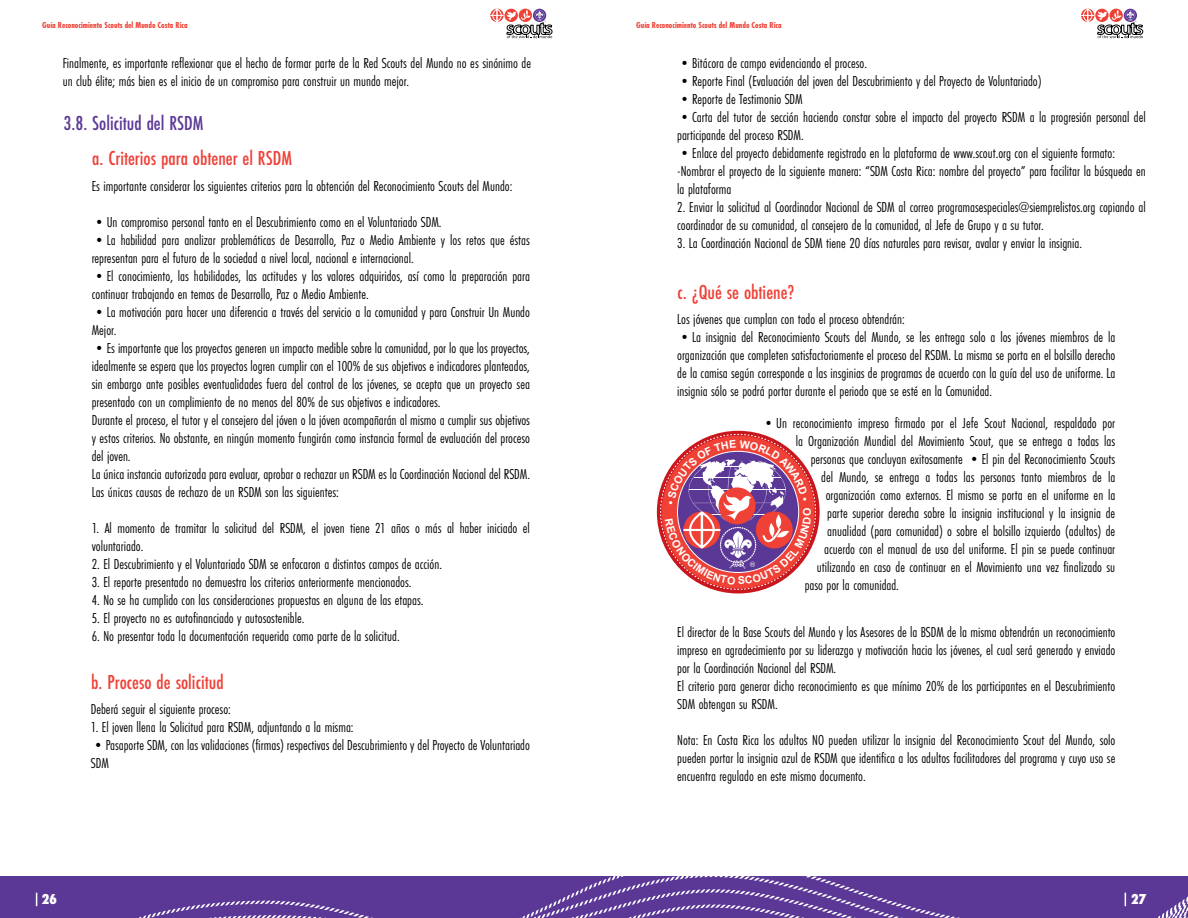
<style>
.page{position:relative;width:1188px;height:918px;background:#fff}
.page>*{position:absolute;margin:0;border:0;box-sizing:border-box;transform-origin:0 0}
.t1{font:500 21px "Futura PT Cond";color:#ef4138}
.t2{font:500 21px "Futura PT Cond";color:#5c3896}
.t3{font:15px/18px "Futura PT Cond";color:#000}
.t4{font:800 15px "Futura PT Cond";color:#fff}
.t5{font:700 9px "Futura PT Cond";color:#ef4135}
</style>
<div class="page">
<svg style="left:0;top:876px;width:1188px;height:42px;background:#63409a"></svg>
<svg style="left:1081px;top:8px;width:62px;height:30px"></svg>
<svg style="left:490px;top:8px;width:63px;height:30px"></svg>
<svg style="left:36px;top:893px;width:1px;height:13px"></svg>
<svg style="left:1125px;top:893px;width:1px;height:13px"></svg>
<svg style="left:660px;top:434px;width:156px;height:156px"></svg>
<p class="t5" style="left:42px;top:20px;width:147px">Guía Reconocimiento Scouts del Mundo Costa Rica</p>
<p class="t5" style="left:636px;top:20px;width:147px">Guía Reconocimiento Scouts del Mundo Costa Rica</p>
<p class="t3" style="left:63px;top:54px;width:470px">Finalmente, es importante reflexionar que el hecho de formar parte de la Red Scouts del Mundo no es sinónimo de un club élite; más bien es el inicio de un compromiso para construir un mundo mejor.</p>
<p class="t3" style="left:677px;top:54px;width:191px">•Bitácora de campo evidenciando el proceso.</p>
<p class="t3" style="left:677px;top:72px;width:366px">•Reporte Final (Evaluación del joven del Descubrimiento y del Proyecto de Voluntariado)</p>
<p class="t3" style="left:677px;top:90px;width:127px">•Reporte de Testimonio SDM</p>
<p class="t3" style="left:677px;top:108px;width:470px">•Carta del tutor de sección haciendo constar sobre el impacto del proyecto RSDM a la progresión personal del participande del proceso RSDM.</p>
<p class="t3" style="left:677px;top:144px;width:470px">•Enlace del proyecto debidamente registrado en la plataforma de www.scout.org con el siguiente formato: -Nombrar el proyecto de la siguiente manera: “SDM Costa Rica: nombre del proyecto” para facilitar la búsqueda en la plataforma</p>
<p class="t3" style="left:677px;top:198px;width:470px">2. Enviar la solicitud al Coordinador Nacional de SDM al correo programasespeciales@siemprelistos.org copiando al coordinador de su comunidad, al consejero de la comunidad, al Jefe de Grupo y a su tutor.</p>
<p class="t3" style="left:677px;top:234px;width:406px">3. La Coordinación Nacional de SDM tiene 20 días naturales para revisar, avalar y enviar la insignia.</p>
<h1 class="t2" style="left:64px;top:110px;width:141px">3.8. Solicitud del RSDM</h1>
<h1 class="t1" style="left:92px;top:146px;width:201px">a. Criterios para obtener el RSDM</h1>
<p class="t3" style="left:92px;top:177px;width:422px">Es importante considerar los siguientes criterios para la obtención del Reconocimiento Scouts del Mundo:</p>
<p class="t3" style="left:92px;top:213px;width:351px">•Un compromiso personal tanto en el Descubrimiento como en el Voluntariado SDM.</p>
<p class="t3" style="left:92px;top:231px;width:440px">•La habilidad para analizar problemáticas de Desarrollo, Paz o Medio Ambiente y los retos que éstas representan para el futuro de la sociedad a nivel local, nacional e internacional.</p>
<p class="t3" style="left:92px;top:267px;width:440px">•El conocimiento, las habilidades, las actitudes y los valores adquiridos, así como la preparación para continuar trabajando en temas de Desarrollo, Paz o Medio Ambiente.</p>
<p class="t3" style="left:92px;top:303px;width:440px">•La motivación para hacer una diferencia a través del servicio a la comunidad y para Construir Un Mundo<br>Mejor.</p>
<p class="t3" style="left:92px;top:339px;width:440px">•Es importante que los proyectos generen un impacto medible sobre la comunidad, por lo que los proyectos, idealmente se espera que los proyectos logren cumplir con el 100% de sus objetivos e indicadores planteados, sin embargo ante posibles eventualidades fuera del control de los jóvenes, se acepta que un proyecto sea presentado con un complimiento de no menos del 80% de sus objetivos e indicadores.<br>Durante el proceso, el tutor y el consejero del jóven o la jóven acompañarán al mismo a cumplir sus objetivos y estos criterios. No obstante, en ningún momento fungirán como instancia formal de evaluación del proceso del joven.<br>La única instancia autorizada para evaluar, aprobar o rechazar un RSDM es la Coordinación Nacional del RSDM.<br>Las únicas causas de rechazo de un RSDM son las siguientes:</p>
<p class="t3" style="left:92px;top:519px;width:440px">1. Al momento de tramitar la solicitud del RSDM, el joven tiene 21 años o más al haber iniciado el voluntariado.</p>
<p class="t3" style="left:92px;top:555px;width:352px">2. El Descubrimiento y el Voluntariado SDM se enfocaron a distintos campos de acción.</p>
<p class="t3" style="left:92px;top:573px;width:321px">3. El reporte presentado no demuestra los criterios anteriormente mencionados.</p>
<p class="t3" style="left:92px;top:591px;width:333px">4. No se ha cumplido con las consideraciones propuestas en alguna de las etapas.</p>
<p class="t3" style="left:92px;top:609px;width:214px">5. El proyecto no es autofinanciado y autosostenible.</p>
<p class="t3" style="left:92px;top:627px;width:309px">6. No presentar toda la documentación requerida como parte de la solicitud.</p>
<h1 class="t1" style="left:678px;top:280px;width:118px">c. ¿Qué se obtiene?</h1>
<p class="t3" style="left:677px;top:310px;width:229px">Los jóvenes que cumplan con todo el proceso obtendrán:</p>
<p class="t3" style="left:677px;top:328px;width:440px;text-align:justify">•La insignia del Reconocimiento Scouts del Mundo, se les entrega solo a los jóvenes miembros de la organización que completen satisfactoriamente el proceso del RSDM. La misma se porta en el bolsillo derecho de la camisa según corresponde a las insginias de programas de acuerdo con la guía del uso de uniforme. La insignia sólo se podrá portar durante el periodo que se esté en la Comunidad.</p>
<p class="t3" style="left:761px;top:414px;width:355px">•Un reconocimiento impreso firmado por el Jefe Scout Nacional, respaldado por</p>
<p class="t3" style="left:796px;top:432px;width:321px">la Organización Mundial del Movimiento Scout, que se entrega a todas las</p>
<p class="t3" style="left:811px;top:450px;width:306px">personas que concluyan exitosamente •El pin del Reconocimiento Scouts</p>
<p class="t3" style="left:821px;top:468px;width:296px">del Mundo, se entrega a todas las personas tanto miembros de la</p>
<p class="t3" style="left:826px;top:486px;width:291px">organización como externos. El mismo se porta en el uniforme en la</p>
<p class="t3" style="left:827px;top:504px;width:289px">parte superior derecha sobre la insignia institucional y la insignia de</p>
<p class="t3" style="left:827px;top:522px;width:290px">anualidad (para comunidad) o sobre el bolsillo izquierdo (adultos) de</p>
<p class="t3" style="left:824px;top:540px;width:292px">acuerdo con el manual de uso del uniforme. El pin se puede continuar</p>
<p class="t3" style="left:817px;top:558px;width:300px">utilizando en caso de continuar en el Movimiento una vez finalizado su</p>
<p class="t3" style="left:805px;top:576px;width:96px">paso por la comunidad.</p>
<p class="t3" style="left:677px;top:623px;width:440px">El director de la Base Scouts del Mundo y los Asesores de la BSDM de la misma obtendrán un reconocimiento impreso en agradecimiento por su liderazgo y motivación hacia los jóvenes, el cual será generado y enviado por la Coordinación Nacional del RSDM.<br>El criterio para generar dicho reconocimiento es que mínimo 20% de los participantes en el Descubrimiento SDM obtengan su RSDM.</p>
<p class="t3" style="left:677px;top:731px;width:440px;text-align:justify">Nota: En Costa Rica los adultos NO pueden utilizar la insignia del Reconocimiento Scout del Mundo, solo pueden portar la insignia azul de RSDM que identifica a los adultos facilitadores del programa y cuyo uso se encuentra regulado en este mismo documento.</p>
<h1 class="t1" style="left:91px;top:669px;width:134px">b. Proceso de solicitud</h1>
<p class="t3" style="left:91px;top:700px;width:141px">Deberá seguir el siguiente proceso:</p>
<p class="t3" style="left:91px;top:718px;width:264px">1. El joven llena la Solicitud para RSDM, adjuntando a la misma:</p>
<p class="t3" style="left:91px;top:736px;width:441px">•Pasaporte SDM, con las validaciones (firmas) respectivas del Descubrimiento y del Proyecto de Voluntariado<br>SDM</p>
<p class="t4" style="left:42px;top:890px;width:17px">26</p>
<p class="t4" style="left:1131px;top:890px;width:17px">27</p>
</div>
